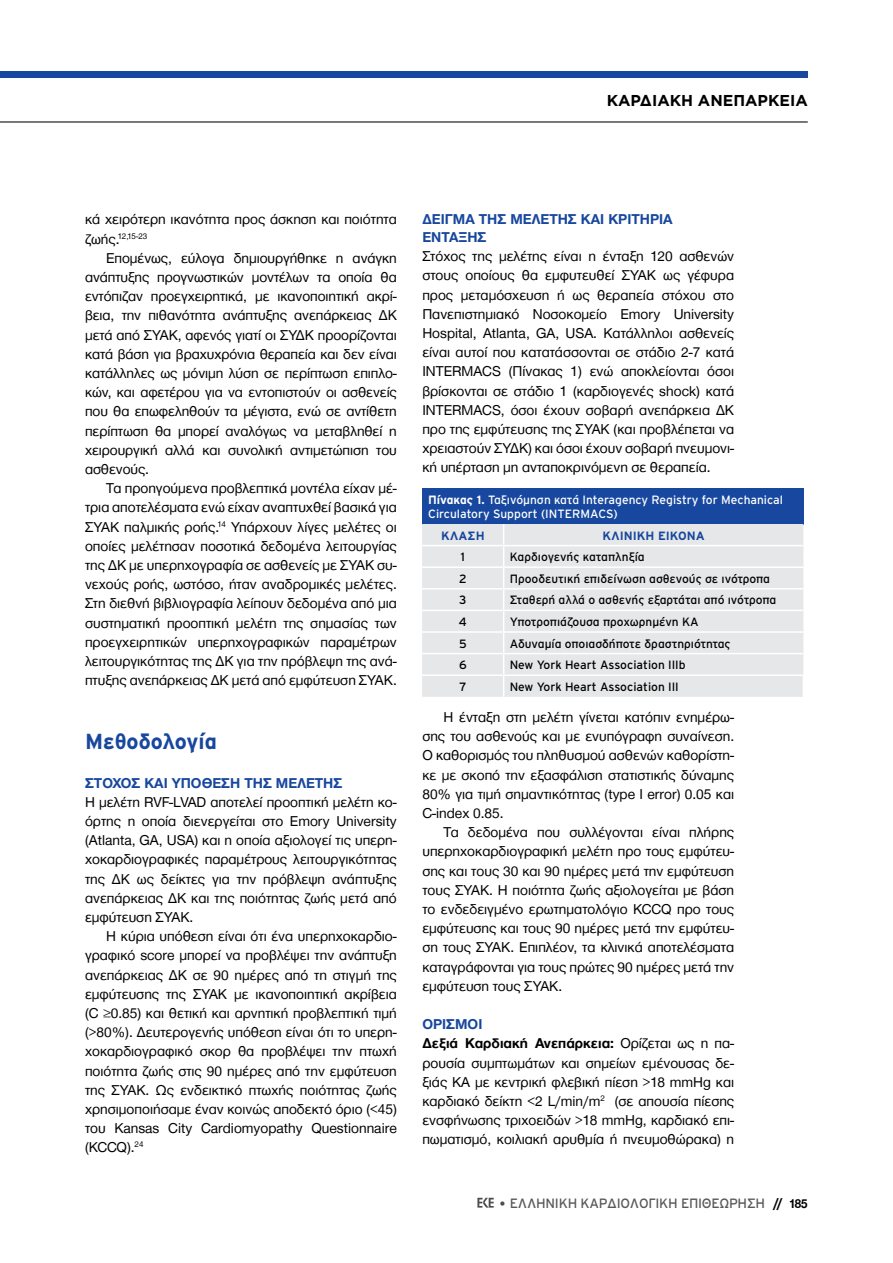
<style>
.page{position:relative;width:893px;height:1263px;background:#fff}
.page>*{position:absolute;margin:0;border:0;box-sizing:border-box;transform-origin:0 0}
.t1{font:700 21.75px "Interstate GR";color:#17479e}
.t2{font:700 15.75px "Gotham Greek";color:#000}
.t3{font:14.7px/19.2px "Helvetica Neue Greek";color:#000;text-align:justify}
.t4{font:700 14.7px/17.7px "Helvetica Neue Greek";color:#17479e}
.t5{font:13.5px "Interstate GR";letter-spacing:-.02em;color:#58595b}
.t6{font:12px "Interstate GR";color:#000}
.t7{font:12px/14.4px "Interstate GR";color:#fff}
.t8{font:700 12px "Interstate GR";color:#17479e}
.t9{font:8.55px "Helvetica Neue Greek";color:#000}
.s1{font-size:14.7px}
.s2{font-weight:700}
.s3{font-weight:700;color:#17479e}
.s4{font-family:"Helvetica Neue Greek";color:#4d4d4f}
.s5{font-family:"Futura TGR";font-weight:700;color:#000}
.s6{font-family:"Helvetica Neue Greek";font-weight:700;color:#000}
</style>
<div class="page">
<svg style="left:477px;top:1198px;width:17px;height:9px"></svg>
<hr style="left:0;top:121px;width:808px;height:1px;background:#000">
<div style="left:0;top:72px;width:808px;height:6px;background:#17479e"></div>
<div style="left:422px;top:488px;width:381px;height:36px;background:#17479e"></div>
<div style="left:422px;top:524px;width:381px;height:173px;background:#e6e7e8"></div>
<hr style="left:422px;top:545px;width:82px;height:1px;background:#fff">
<hr style="left:504px;top:545px;width:299px;height:1px;background:#fff">
<hr style="left:422px;top:566px;width:82px;height:2px;background:#fff">
<hr style="left:504px;top:566px;width:299px;height:2px;background:#fff">
<hr style="left:422px;top:588px;width:82px;height:1px;background:#fff">
<hr style="left:504px;top:588px;width:299px;height:1px;background:#fff">
<hr style="left:422px;top:610px;width:82px;height:1px;background:#fff">
<hr style="left:504px;top:610px;width:299px;height:1px;background:#fff">
<hr style="left:422px;top:631px;width:82px;height:2px;background:#fff">
<hr style="left:504px;top:631px;width:299px;height:2px;background:#fff">
<hr style="left:422px;top:653px;width:82px;height:1px;background:#fff">
<hr style="left:504px;top:653px;width:299px;height:1px;background:#fff">
<hr style="left:422px;top:674px;width:82px;height:2px;background:#fff">
<hr style="left:504px;top:674px;width:300px;height:2px;background:#fff">
<svg style="left:503px;top:524px;width:1px;height:173px"></svg>
<p class="t2" style="left:607px;top:91px;width:203px">ΚΑΡΔΙΑΚΗ ΑΝΕΠΑΡΚΕΙΑ</p>
<p class="t3" style="left:85px;top:210px;width:313px">κά χειρότερη ικανότητα προς άσκηση και ποιότητα</p>
<p class="t9" style="left:85px;top:231px;width:64px"><span class="s1">ζωής.</span>12,15-23</p>
<p class="t3" style="left:85px;top:248px;width:313px;text-indent:21px">Επομένως, εύλογα δημιουργήθηκε η ανάγκη ανάπτυξης προγνωστικών μοντέλων τα οποία θα εντόπιζαν προεγχειρητικά, με ικανοποιητική ακρί&shy;βεια, την πιθανότητα ανάπτυξης ανεπάρκειας ΔΚ μετά από ΣΥΑΚ, αφενός γιατί οι ΣΥΔΚ προορίζονται κατά βάση για βραχυχρόνια θεραπεία και δεν είναι κατάλληλες ως μόνιμη λύση σε περίπτωση επιπλο&shy;κών, και αφετέρου για να εντοπιστούν οι ασθενείς που θα επωφεληθούν τα μέγιστα, ενώ σε αντίθετη περίπτωση θα μπορεί αναλόγως να μεταβληθεί η χειρουργική αλλά και συνολική αντιμετώπιση του ασθενούς.</p>
<p class="t3" style="left:85px;top:479px;width:313px;text-indent:21px">Τα προηγούμενα προβλεπτικά μοντέλα είχαν μέ&shy;τρια αποτελέσματα ενώ είχαν αναπτυχθεί βασικά για ΣΥΑΚ παλμικής ροής.<sup>14</sup> Υπάρχουν λίγες μελέτες οι οποίες μελέτησαν ποσοτικά δεδομένα λειτουργίας της ΔΚ με υπερηχογραφία σε ασθενείς με ΣΥΑΚ συ&shy;νεχούς ροής, ωστόσο, ήταν αναδρομικές μελέτες.<br>Στη διεθνή βιβλιογραφία λείπουν δεδομένα από μια συστηματική προοπτική μελέτη της σημασίας των προεγχειρητικών υπερηχογραφικών παραμέτρων λειτουργικότητας της ΔΚ για την πρόβλεψη της ανά&shy;πτυξης ανεπάρκειας ΔΚ μετά από εμφύτευση ΣΥΑΚ.</p>
<h1 class="t1" style="left:85px;top:729px;width:133px">Μεθοδολογία</h1>
<p class="t4" style="left:85px;top:774px;width:259px">ΣΤΌΧΟΣ ΚΑΙ ΥΠΌΘΕΣΗ ΤΗΣ ΜΕΛΈΤΗΣ</p>
<p class="t3" style="left:85px;top:792px;width:313px">Η μελέτη RVF-LVAD αποτελεί προοπτική μελέτη κο&shy;όρτης η οποία διενεργείται στο Emory University (Atlanta, GA, USA) και η οποία αξιολογεί τις υπερη&shy;χοκαρδιογραφικές παραμέτρους λειτουργικότητας της ΔΚ ως δείκτες για την πρόβλεψη ανάπτυξης ανεπάρκειας ΔΚ και της ποιότητας ζωής μετά από εμφύτευση ΣΥΑΚ.</p>
<p class="t3" style="left:85px;top:927px;width:313px;text-indent:21px">Η κύρια υπόθεση είναι ότι ένα υπερηχοκαρδιο&shy;γραφικό score μπορεί να προβλέψει την ανάπτυξη ανεπάρκειας ΔΚ σε 90 ημέρες από τη στιγμή της εμφύτευσης της ΣΥΑΚ με ικανοποιητική ακρίβεια (C ≥0.85) και θετική και αρνητική προβλεπτική τιμή (&gt;80%). Δευτερογενής υπόθεση είναι ότι το υπερη&shy;χοκαρδιογραφικό σκορ θα προβλέψει την πτωχή ποιότητα ζωής στις 90 ημέρες από την εμφύτευση της ΣΥΑΚ. Ως ενδεικτικό πτωχής ποιότητας ζωής χρησιμοποιήσαμε έναν κοινώς αποδεκτό όριο (&lt;45) του Kansas City Cardiomyopathy Questionnaire (KCCQ).<sup>24</sup></p>
<p class="t4" style="left:422px;top:211px;width:252px">ΔΕΊΓΜΑ ΤΗΣ ΜΕΛΈΤΗΣ ΚΑΙ ΚΡΙΤΉΡΙΑ<br>ΈΝΤΑΞΗΣ</p>
<p class="t3" style="left:422px;top:247px;width:313px">Στόχος της μελέτης είναι η ένταξη 120 ασθενών στους οποίους θα εμφυτευθεί ΣΥΑΚ ως γέφυρα προς μεταμόσχευση ή ως θεραπεία στόχου στο Πανεπιστημιακό Νοσοκομείο Emory University Hospital, Atlanta, GA, USA. Κατάλληλοι ασθενείς είναι αυτοί που κατατάσσονται σε στάδιο 2-7 κατά INTERMACS (Πίνακας 1) ενώ αποκλείονται όσοι βρίσκονται σε στάδιο 1 (καρδιογενές shock) κατά INTERMACS, όσοι έχουν σοβαρή ανεπάρκεια ΔΚ προ της εμφύτευσης της ΣΥΑΚ (και προβλέπεται να χρειαστούν ΣΥΔΚ) και όσοι έχουν σοβαρή πνευμονι&shy;κή υπέρταση μη ανταποκρινόμενη σε θεραπεία.</p>
<p class="t7" style="left:428px;top:492px;width:356px"><span class="s2">Πίνακας 1.</span> Ταξινόμηση κατά Interagency Registry for Mechanical<br>Circulatory Support (INTERMACS)</p>
<p class="t8" style="left:441px;top:529px;width:45px">ΚΛΆΣΗ</p>
<p class="t8" style="left:602px;top:529px;width:104px">ΚΛΙΝΙΚΉ ΕΙΚΌΝΑ</p>
<p class="t6" style="left:461px;top:550px;width:6px">1</p>
<p class="t6" style="left:510px;top:550px;width:137px">Καρδιογενής καταπληξία</p>
<p class="t6" style="left:459px;top:572px;width:9px">2</p>
<p class="t6" style="left:510px;top:572px;width:262px">Προοδευτική επιδείνωση ασθενούς σε ινότροπα</p>
<p class="t6" style="left:459px;top:593px;width:9px">3</p>
<p class="t6" style="left:510px;top:593px;width:268px">Σταθερή αλλά ο ασθενής εξαρτάται από ινότροπα</p>
<p class="t6" style="left:459px;top:615px;width:10px">4</p>
<p class="t6" style="left:510px;top:615px;width:191px">Υποτροπιάζουσα προχωρημένη ΚΑ</p>
<p class="t6" style="left:459px;top:637px;width:9px">5</p>
<p class="t6" style="left:510px;top:637px;width:223px">Αδυναμία οποιασδήποτε δραστηριότητας</p>
<p class="t6" style="left:459px;top:658px;width:9px">6</p>
<p class="t6" style="left:510px;top:658px;width:177px">New York Heart Association IIIb</p>
<p class="t6" style="left:459px;top:680px;width:9px">7</p>
<p class="t6" style="left:510px;top:680px;width:171px">New York Heart Association III</p>
<p class="t3" style="left:422px;top:707px;width:313px;text-indent:21px">Η ένταξη στη μελέτη γίνεται κατόπιν ενημέρω&shy;σης του ασθενούς και με ενυπόγραφη συναίνεση.<br>Ο καθορισμός του πληθυσμού ασθενών καθορίστη&shy;κε με σκοπό την εξασφάλιση στατιστικής δύναμης 80% για τιμή σημαντικότητας (type I error) 0.05 και C-index 0.85.</p>
<p class="t3" style="left:422px;top:823px;width:313px;text-indent:21px">Τα δεδομένα που συλλέγονται είναι πλήρης υπερηχοκαρδιογραφική μελέτη προ τους εμφύτευ&shy;σης και τους 30 και 90 ημέρες μετά την εμφύτευση τους ΣΥΑΚ. Η ποιότητα ζωής αξιολογείται με βάση το ενδεδειγμένο ερωτηματολόγιο KCCQ προ τους εμφύτευσης και τους 90 ημέρες μετά την εμφύτευ&shy;ση τους ΣΥΑΚ. Επιπλέον, τα κλινικά αποτελέσματα καταγράφονται για τους πρώτες 90 ημέρες μετά την εμφύτευση τους ΣΥΑΚ.</p>
<p class="t3" style="left:422px;top:1015px;width:313px;text-align:left"><span class="s3">ΟΡΙΣΜΟΊ<br></span><span class="s2">Δεξιά Καρδιακή Ανεπάρκεια:</span> Ορίζεται ως η πα&shy;ρουσία συμπτωμάτων και σημείων εμένουσας δε&shy;ξιάς ΚΑ με κεντρική φλεβική πίεση &gt;18 mmHg και καρδιακό δείκτη &lt;2 L/min/m<sup>2</sup> (σε απουσία πίεσης ενσφήνωσης τριχοειδών &gt;18 mmHg, καρδιακό επι&shy;πωματισμό, κοιλιακή αρυθμία ή πνευμοθώρακα) η</p>
<p class="t5" style="left:498px;top:1195px;width:311px"><span class="s4">•</span> EΛΛΗΝΙΚΗ ΚΑΡΔΙΟΛΟΓΙΚΗ ΕΠΙΘΕΩΡΗΣΗ <span class="s5">//</span> <span class="s6">185</span></p>
</div>
